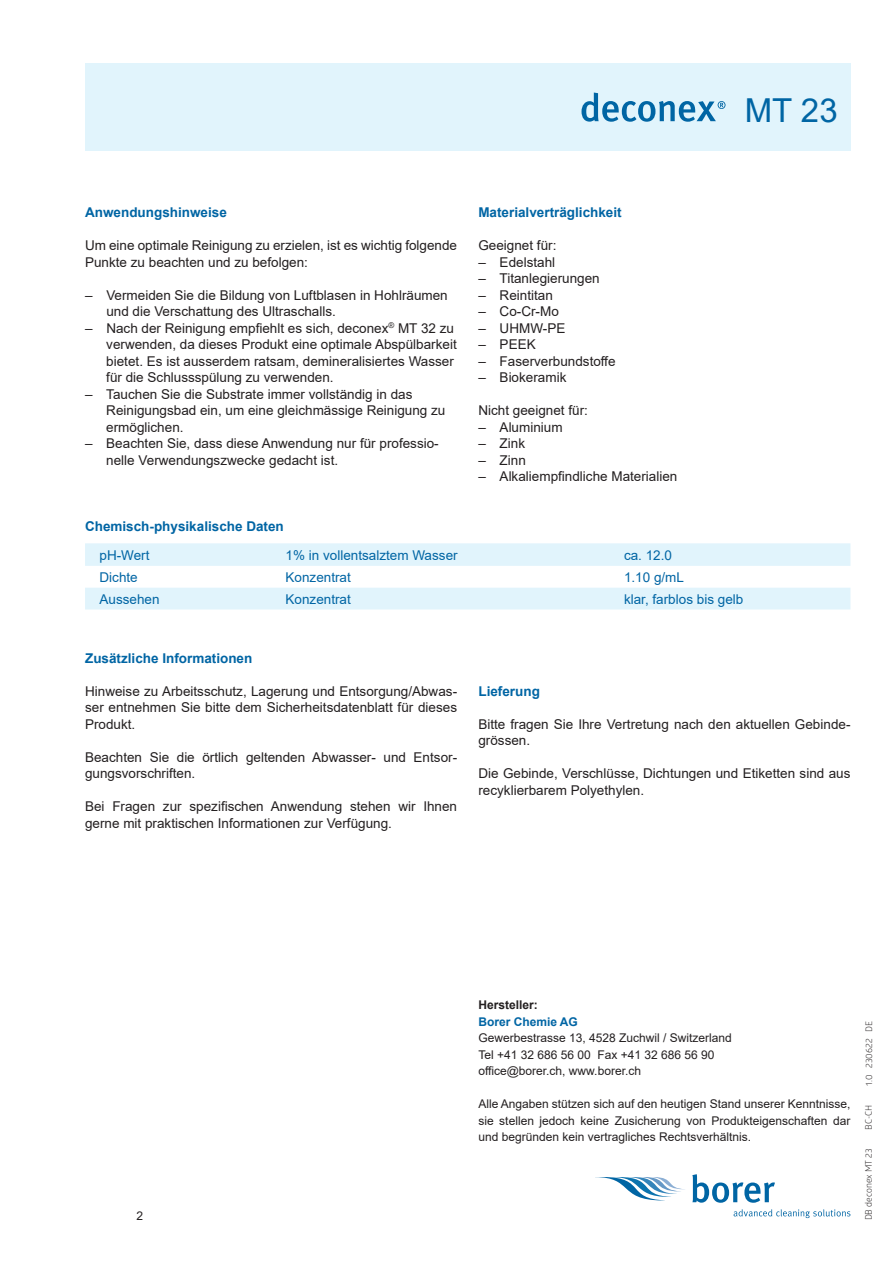
<style>
.page{position:relative;width:893px;height:1263px;background:#fff}
.page>*{position:absolute;margin:0;border:0;box-sizing:border-box;transform-origin:0 0}
.t1{font:33px "Arial";color:#0065a4}
.t2{font:13.5px/16.5px "Arial";color:#231f20}
.t3{font:700 13.5px "Arial";color:#0065a4}
.t4{font:13.5px "Arial";color:#0065a4}
.t5{font:12px/16.5px "Arial";color:#231f20}
.t6{font:700 12px "Arial";color:#0065a4}
.t7{font:700 12px "Arial";color:#231f20}
.t8{font:9px "Glober";color:#231f20}
</style>
<div class="page">
<svg style="left:595px;top:1177px;width:90px;height:23px"></svg>
<svg style="left:692px;top:1174px;width:83px;height:29px"></svg>
<svg style="left:734px;top:1209px;width:116px;height:9px"></svg>
<div style="left:85px;top:64px;width:765px;height:87px;background:#e1f4fc"></div>
<svg style="left:581px;top:93px;width:144px;height:29px"></svg>
<svg style="left:85px;top:543px;width:765px;height:66px;fill:#e1f4fc"></svg>
<p class="t3" style="left:85px;top:203px;width:143px">Anwendungshinweise</p>
<p class="t2" style="left:85px;top:237px;width:374px">Um eine optimale Reinigung zu erzielen, ist es wichtig folgende<br>Punkte zu beachten und zu befolgen:</p>
<p class="t2" style="left:106px;top:286px;width:343px;text-indent:-21px">– Vermeiden Sie die Bildung von Luftblasen in Hohlräumen und die Verschattung des Ultraschalls.</p>
<p class="t2" style="left:106px;top:319px;width:352px;text-indent:-21px">– Nach der Reinigung empfiehlt es sich, deconex<sup>®</sup> MT 32 zu verwenden, da dieses Produkt eine optimale Abspülbarkeit bietet. Es ist ausserdem ratsam, demineralisiertes Wasser für die Schlussspülung zu verwenden.</p>
<p class="t2" style="left:106px;top:385px;width:341px;text-indent:-21px">– Tauchen Sie die Substrate immer vollständig in das<br>Reinigungsbad ein, um eine gleichmässige Reinigung zu ermöglichen.</p>
<p class="t2" style="left:106px;top:435px;width:334px;text-indent:-21px">– Beachten Sie, dass diese Anwendung nur für professio&shy;nelle Verwendungszwecke gedacht ist.</p>
<p class="t3" style="left:478px;top:203px;width:145px">Materialverträglichkeit</p>
<p class="t2" style="left:478px;top:237px;width:80px">Geeignet für:</p>
<p class="t2" style="left:478px;top:253px;width:78px">– Edelstahl</p>
<p class="t2" style="left:478px;top:270px;width:123px">– Titanlegierungen</p>
<p class="t2" style="left:478px;top:286px;width:76px">– Reintitan</p>
<p class="t2" style="left:478px;top:303px;width:82px">– Co-Cr-Mo</p>
<p class="t2" style="left:478px;top:319px;width:89px">– UHMW-PE</p>
<p class="t2" style="left:478px;top:336px;width:59px">– PEEK</p>
<p class="t2" style="left:478px;top:352px;width:139px">– Faserverbundstoffe</p>
<p class="t2" style="left:478px;top:369px;width:90px">– Biokeramik</p>
<p class="t2" style="left:478px;top:402px;width:111px">Nicht geeignet für:</p>
<p class="t2" style="left:478px;top:418px;width:86px">– Aluminium</p>
<p class="t2" style="left:478px;top:435px;width:48px">– Zink</p>
<p class="t2" style="left:478px;top:451px;width:49px">– Zinn</p>
<p class="t2" style="left:478px;top:468px;width:201px">– Alkaliempfindliche Materialien</p>
<h1 class="t1" style="left:745px;top:88px;width:94px">MT 23</h1>
<p class="t3" style="left:85px;top:516px;width:200px">Chemisch-physikalische Daten</p>
<p class="t4" style="left:100px;top:545px;width:52px">pH-Wert</p>
<p class="t4" style="left:286px;top:545px;width:174px">1% in vollentsalztem Wasser</p>
<p class="t4" style="left:624px;top:545px;width:50px">ca. 12.0</p>
<p class="t4" style="left:100px;top:568px;width:40px">Dichte</p>
<p class="t4" style="left:286px;top:568px;width:67px">Konzentrat</p>
<p class="t4" style="left:624px;top:568px;width:62px">1.10 g/mL</p>
<p class="t4" style="left:100px;top:589px;width:62px">Aussehen</p>
<p class="t4" style="left:286px;top:589px;width:67px">Konzentrat</p>
<p class="t4" style="left:624px;top:589px;width:121px">klar, farblos bis gelb</p>
<p class="t3" style="left:85px;top:648px;width:169px">Zusätzliche Informationen</p>
<p class="t2" style="left:85px;top:682px;width:374px;text-align:justify">Hinweise zu Arbeitsschutz, Lagerung und Entsorgung/Abwas&shy;ser entnehmen Sie bitte dem Sicherheitsdatenblatt für dieses Produkt.</p>
<p class="t2" style="left:85px;top:748px;width:374px">Beachten Sie die örtlich geltenden Abwasser- und Entsor&shy;gungsvorschriften.</p>
<p class="t2" style="left:85px;top:798px;width:374px">Bei Fragen zur spezifischen Anwendung stehen wir Ihnen gerne mit praktischen Informationen zur Verfügung.</p>
<p class="t3" style="left:478px;top:681px;width:63px">Lieferung</p>
<p class="t2" style="left:478px;top:715px;width:374px">Bitte fragen Sie Ihre Vertretung nach den aktuellen Gebinde&shy;grössen.</p>
<p class="t2" style="left:478px;top:765px;width:374px">Die Gebinde, Verschlüsse, Dichtungen und Etiketten sind aus recyklierbarem Polyethylen.</p>
<p class="t5" style="left:137px;top:1208px;width:8px">2</p>
<p class="t7" style="left:478px;top:996px;width:61px">Hersteller:</p>
<p class="t6" style="left:478px;top:1013px;width:101px">Borer Chemie AG</p>
<p class="t5" style="left:478px;top:1030px;width:255px">Gewerbestrasse 13, 4528 Zuchwil / Switzerland<br>Tel +41 32 686 56 00 Fax +41 32 686 56 90 office@borer.ch, www.borer.ch</p>
<p class="t5" style="left:478px;top:1096px;width:374px;text-align:justify">Alle Angaben stützen sich auf den heutigen Stand unserer Kenntnisse, sie stellen jedoch keine Zusicherung von Produkteigenschaften dar und begründen kein vertragliches Rechtsverhältnis.</p>
<p class="t8" style="left:862px;top:1086px;width:66px;rotate:-90deg">1.0 230622 DE</p>
<p class="t8" style="left:862px;top:1130px;width:26px;rotate:-90deg">BC-CH</p>
<p class="t8" style="left:862px;top:1220px;width:73px;rotate:-90deg">DB deconex MT 23</p>
</div>
